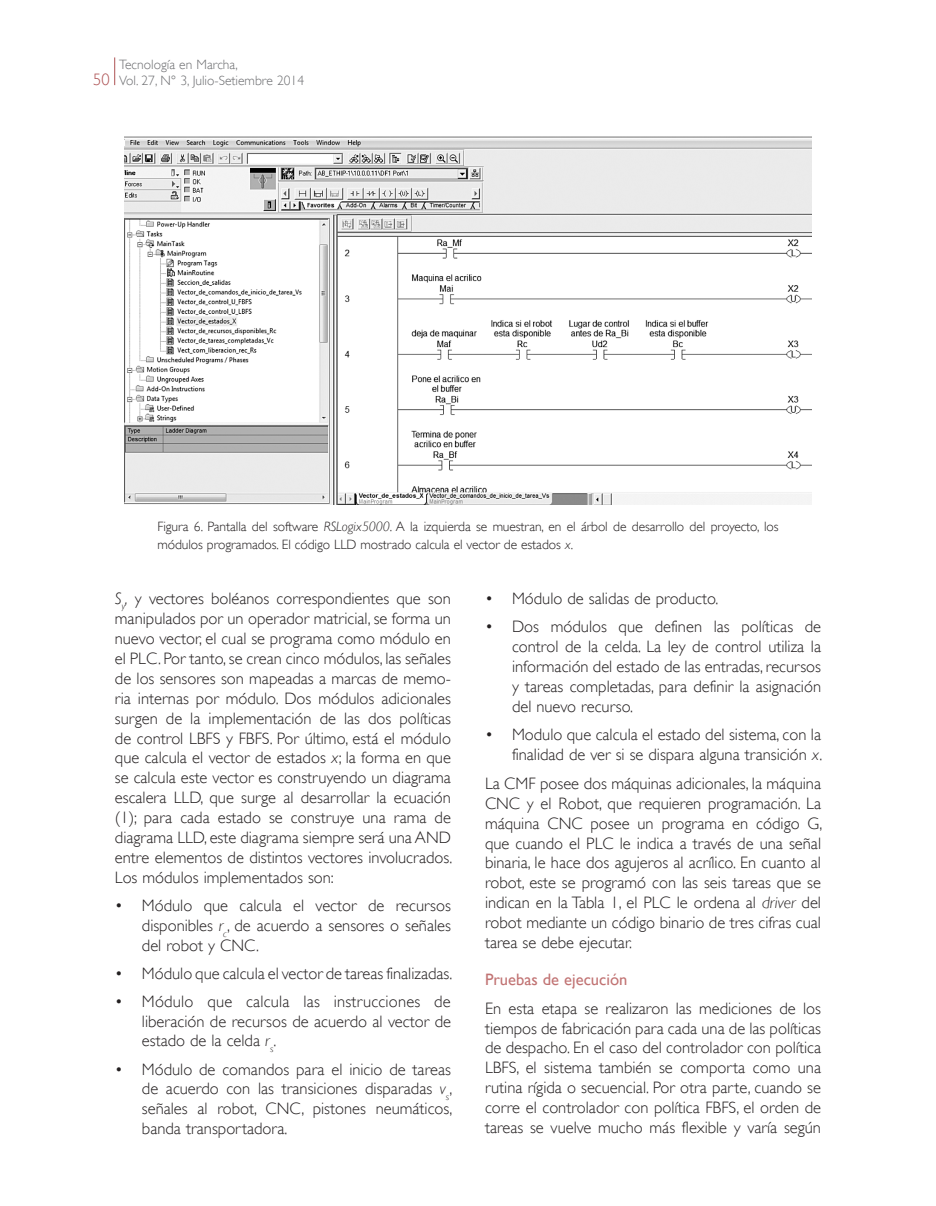
<style>
.page{position:relative;width:936px;height:1206px;background:#fff}
.page>*{position:absolute;margin:0;border:0;box-sizing:border-box;transform-origin:0 0}
._7_texto{font:300 16.5px/20px "Gill Sans";color:#231f20;text-align:justify}
.Escalonado{font:300 16.5px/19.6px "Gill Sans";color:#231f20;text-align:justify}
.a_subtitulo_2{font:16.5px "Gill Sans";color:#c17373}
._8_titulos_cuadros{font:300 13.5px/18px "Gill Sans";letter-spacing:-.005em;color:#231f20}
.t1{font:300 13.5px/16.2px "Gill Sans";color:#6c6d70}
.s1{font-size:16.5px;color:#ad5153}
.s2{font-style:italic}
</style>
<div class="page">
<svg style="left:114px;top:57px;width:1px;height:28px"></svg>
<img style="left:125px;top:136px;width:685px;height:368px">
<p class="t1" style="left:93px;top:56px;width:212px;text-indent:26px">Tecnología en Marcha,<br><span class="s1">50</span> Vol. 27, N° 3, Julio-Setiembre 2014</p>
<p class="_8_titulos_cuadros" style="left:157px;top:517px;width:622px">Figura 6. Pantalla del software <span class="s2">RSLogix5000</span>. A la izquierda se muestran, en el árbol de desarrollo del proyecto, los módulos programados. El código LLD mostrado calcula el vector de estados <span class="s2">x</span>.</p>
<p class="_7_texto" style="left:115px;top:588px;width:339px"><span class="s2">S</span><sub>y</sub><span class="s2">,</span> y vectores boléanos correspondientes que son manipulados por un operador matricial, se forma un nuevo vector, el cual se programa como módulo en el PLC. Por tanto, se crean cinco módulos, las señales de los sensores son mapeadas a marcas de memo&shy;ria internas por módulo. Dos módulos adicionales surgen de la implementación de las dos políticas de control LBFS y FBFS. Por último, está el módulo que calcula el vector de estados <span class="s2">x</span>; la forma en que se calcula este vector es construyendo un diagrama escalera LLD, que surge al desarrollar la ecuación (1); para cada estado se construye una rama de diagrama LLD, este diagrama siempre será una AND entre elementos de distintos vectores involucrados.<br>Los módulos implementados son:</p>
<p class="Escalonado" style="left:142px;top:895px;width:310px;text-indent:-27px">• Módulo que calcula el vector de recursos disponibles <span class="s2">r</span><sub>c</sub>, de acuerdo a sensores o señales del robot y CNC.</p>
<p class="Escalonado" style="left:115px;top:963px;width:339px">• Módulo que calcula el vector de tareas finalizadas.</p>
<p class="Escalonado" style="left:142px;top:991px;width:310px;text-indent:-27px">• Módulo que calcula las instrucciones de liberación de recursos de acuerdo al vector de estado de la celda <span class="s2">r</span><sub>s</sub>.</p>
<p class="Escalonado" style="left:142px;top:1058px;width:312px;text-indent:-27px">• Módulo de comandos para el inicio de tareas de acuerdo con las transiciones disparadas <span class="s2">v</span><sub>s</sub>, señales al robot, CNC, pistones neumáticos, banda transportadora.</p>
<p class="Escalonado" style="left:485px;top:588px;width:235px">• Módulo de salidas de producto.</p>
<p class="Escalonado" style="left:512px;top:616px;width:310px;text-indent:-27px">• Dos módulos que definen las políticas de control de la celda. La ley de control utiliza la información del estado de las entradas, recursos y tareas completadas, para definir la asignación del nuevo recurso.</p>
<p class="Escalonado" style="left:485px;top:724px;width:339px;text-align:right">• Modulo que calcula el estado del sistema, con la finalidad de ver si se dispara alguna transición <span class="s2">x</span>.</p>
<p class="_7_texto" style="left:485px;top:773px;width:339px">La CMF posee dos máquinas adicionales, la máquina CNC y el Robot, que requieren programación. La máquina CNC posee un programa en código G, que cuando el PLC le indica a través de una señal binaria, le hace dos agujeros al acrílico. En cuanto al robot, este se programó con las seis tareas que se indican en la Tabla 1, el PLC le ordena al <span class="s2">driver</span> del robot mediante un código binario de tres cifras cual tarea se debe ejecutar.</p>
<p class="a_subtitulo_2" style="left:485px;top:969px;width:144px">Pruebas de ejecución</p>
<p class="_7_texto" style="left:485px;top:997px;width:337px">En esta etapa se realizaron las mediciones de los tiempos de fabricación para cada una de las políticas de despacho. En el caso del controlador con política LBFS, el sistema también se comporta como una rutina rígida o secuencial. Por otra parte, cuando se corre el controlador con política FBFS, el orden de tareas se vuelve mucho más flexible y varía según</p>
</div>
